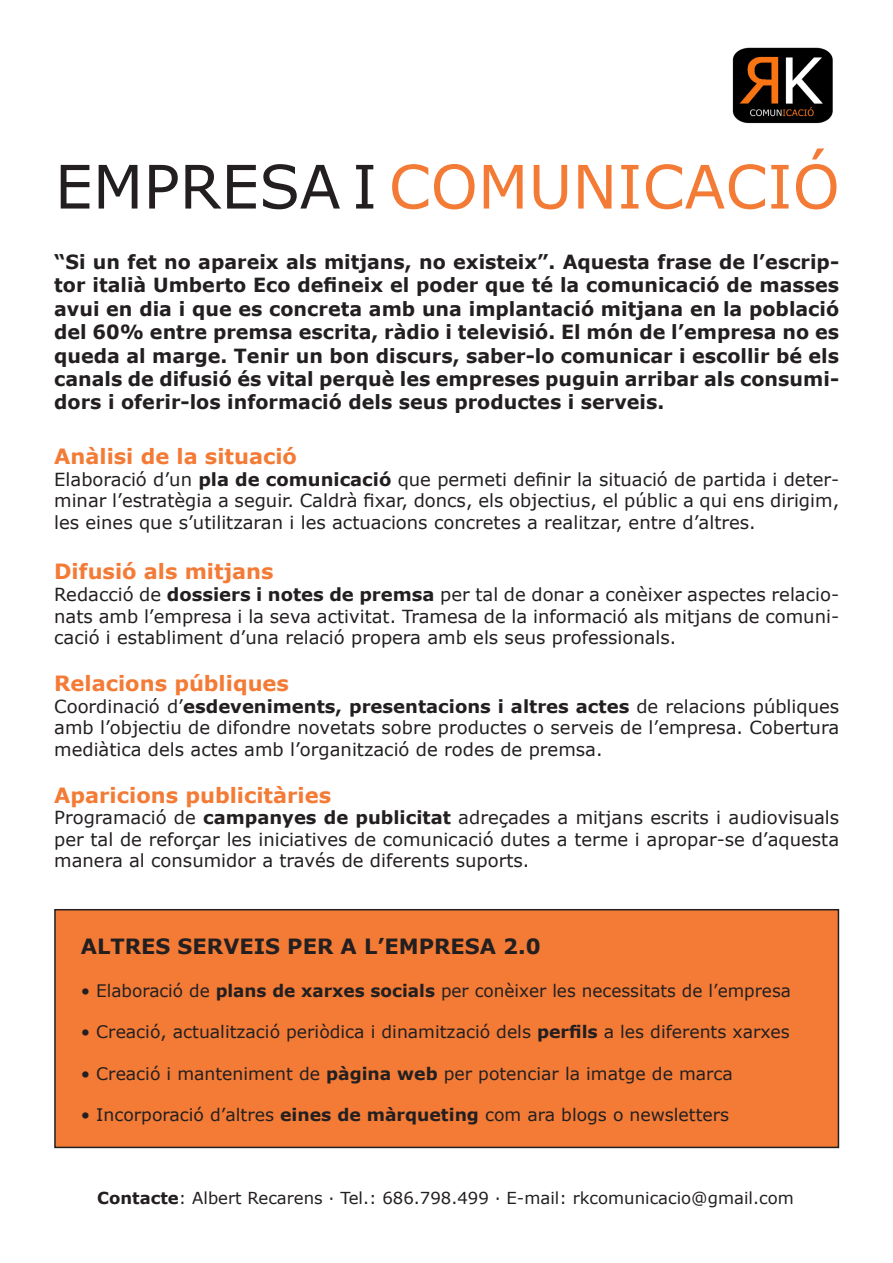
<style>
.page{position:relative;width:893px;height:1263px;background:#fff}
.page>*{position:absolute;margin:0;border:0;box-sizing:border-box;transform-origin:0 0}
.t1{font:60px "MS Reference Sans Serif";color:#f37b36}
.t2{font:700 21px "MS Reference Sans Serif";color:#f37b36}
.t3{font:700 21px "MS Reference Sans Serif";color:#231f20}
.t4{font:700 19.5px/23.4px "MS Reference Sans Serif";color:#231f20;text-align:justify}
.t5{font:18px/21.6px "MS Reference Sans Serif";color:#231f20;text-align:justify}
.t6{font:17.25px "MS Reference Sans Serif";color:#231f20}
.t7{font:16.5px "MS Reference Sans Serif";color:#231f20}
.s1{color:#231f20}
.s2{font-weight:700}
</style>
<div class="page">
<div style="left:55px;top:910px;width:783px;height:237px;background:#f37b36"></div>
<div style="left:54px;top:909px;width:785px;height:239px;border:2px solid #231f20"></div>
<img style="left:732px;top:47px;width:101px;height:77px">
<p class="t1" style="left:55px;top:148px;width:786px"><span class="s1">EMPRESA I</span> COMUNICACIÓ</p>
<p class="t4" style="left:54px;top:250px;width:786px">“Si un fet no apareix als mitjans, no existeix”. Aquesta frase de l’escrip&shy;tor italià Umberto Eco defineix el poder que té la comunicació de masses avui en dia i que es concreta amb una implantació mitjana en la població del 60% entre premsa escrita, ràdio i televisió. El món de l’empresa no es queda al marge. Tenir un bon discurs, saber-lo comunicar i escollir bé els canals de difusió és vital perquè les empreses puguin arribar als consumi&shy;dors i oferir-los informació dels seus productes i serveis.</p>
<p class="t2" style="left:54px;top:443px;width:244px">Anàlisi de la situació</p>
<p class="t5" style="left:54px;top:468px;width:786px">Elaboració d’un <span class="s2">pla de comunicació</span> que permeti definir la situació de partida i deter&shy;minar l’estratègia a seguir. Caldrà fixar, doncs, els objectius, el públic a qui ens dirigim, les eines que s’utilitzaran i les actuacions concretes a realitzar, entre d’altres.</p>
<p class="t2" style="left:54px;top:558px;width:221px">Difusió als mitjans</p>
<p class="t5" style="left:54px;top:583px;width:786px">Redacció de <span class="s2">dossiers i notes de premsa</span> per tal de donar a conèixer aspectes relacio&shy;nats amb l’empresa i la seva activitat. Tramesa de la informació als mitjans de comuni&shy;cació i establiment d’una relació propera amb els seus professionals.</p>
<p class="t2" style="left:54px;top:670px;width:236px">Relacions públiques</p>
<p class="t5" style="left:54px;top:695px;width:786px">Coordinació d’<span class="s2">esdeveniments, presentacions i altres actes</span> de relacions públiques amb l’objectiu de difondre novetats sobre productes o serveis de l’empresa. Cobertura mediàtica dels actes amb l’organització de rodes de premsa.</p>
<p class="t2" style="left:54px;top:781px;width:278px">Aparicions publicitàries</p>
<p class="t5" style="left:54px;top:806px;width:786px">Programació de <span class="s2">campanyes de publicitat</span> adreçades a mitjans escrits i audiovisuals per tal de reforçar les iniciatives de comunicació dutes a terme i apropar-se d’aquesta manera al consumidor a través de diferents suports.</p>
<p class="t3" style="left:81px;top:933px;width:461px">ALTRES SERVEIS PER A L’EMPRESA 2.0</p>
<p class="t6" style="left:81px;top:979px;width:712px">• Elaboració de <span class="s2">plans de xarxes socials</span> per conèixer les necessitats de l’empresa</p>
<p class="t6" style="left:81px;top:1021px;width:710px">• Creació, actualització periòdica i dinamització dels <span class="s2">perfils</span> a les diferents xarxes</p>
<p class="t6" style="left:81px;top:1062px;width:654px">• Creació i manteniment de <span class="s2">pàgina web</span> per potenciar la imatge de marca</p>
<p class="t6" style="left:81px;top:1104px;width:650px">• Incorporació d’altres <span class="s2">eines de màrqueting</span> com ara blogs o newsletters</p>
<p class="t7" style="left:97px;top:1187px;width:698px"><span class="s2">Contacte</span>: Albert Recarens · Tel.: 686.798.499 · E-mail: rkcomunicacio@gmail.com</p>
</div>
